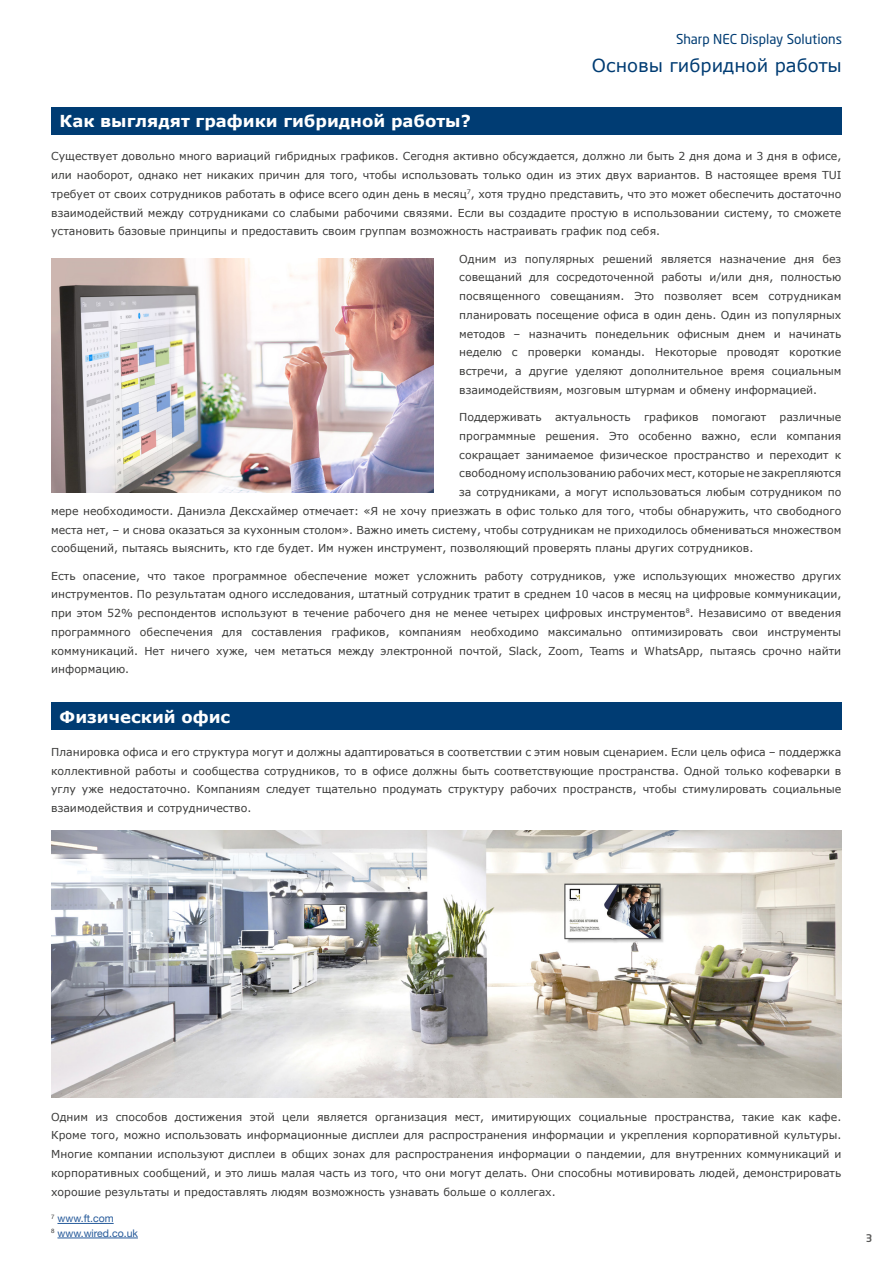
<style>
.page{position:relative;width:893px;height:1263px;background:#fff}
.page>*{position:absolute;margin:0;border:0;box-sizing:border-box;transform-origin:0 0}
.t1{font:18px "Verdana";color:#003c73}
.t2{font:700 16.5px "Verdana";color:#fff}
.t3{font:13.5px "Neo Sans Pro";color:#003c73}
.t4{font:10.95px/18.8px "Verdana";color:#3c3c3b;text-align:justify}
.t5{font:10.5px/14.5px "Helvetica Neue";color:#275b9b}
.t6{font:500 10.5px "Neo Sans Pro";color:#575756}
</style>
<div class="page">
<div style="left:51px;top:107px;width:790px;height:28px;background:#003c73"></div>
<img style="left:51px;top:259px;width:383px;height:234px">
<div style="left:51px;top:703px;width:790px;height:27px;background:#003c73"></div>
<img style="left:51px;top:830px;width:790px;height:267px">
<hr style="left:57px;top:1223px;width:57px;height:1px;background:#275b9b">
<hr style="left:57px;top:1238px;width:81px;height:1px;background:#275b9b">
<h2 class="t2" style="left:60px;top:110px;width:413px">Как выглядят графики гибридной работы?</h2>
<p class="t3" style="left:676px;top:31px;width:167px">Sharp NEC Display Solutions</p>
<h1 class="t1" style="left:592px;top:54px;width:251px">Основы гибридной работы</h1>
<p class="t4" style="left:51px;top:147px;width:792px">Существует довольно много вариаций гибридных графиков. Сегодня активно обсуждается, должно ли быть 2 дня дома и 3 дня в офисе, или наоборот, однако нет никаких причин для того, чтобы использовать только один из этих двух вариантов. В настоящее время TUI требует от своих сотрудников работать в офисе всего один день в месяц<sup>7</sup>, хотя трудно представить, что это может обеспечить достаточно взаимодействий между сотрудниками со слабыми рабочими связями. Если вы создадите простую в использовании систему, то сможете установить базовые принципы и предоставить своим группам возможность настраивать график под себя.</p>
<p class="t4" style="left:459px;top:249px;width:384px">Одним из популярных решений является назначение дня без совещаний для сосредоточенной работы и/или дня, полностью посвященного совещаниям. Это позволяет всем сотрудникам планировать посещение офиса в один день. Один из популярных методов – назначить понедельник офисным днем и начинать неделю с проверки команды. Некоторые проводят короткие встречи, а другие уделяют дополнительное время социальным взаимодействиям, мозговым штурмам и обмену информацией.</p>
<p class="t4" style="left:459px;top:408px;width:384px">Поддерживать актуальность графиков помогают различные</p>
<p class="t4" style="left:459px;top:427px;width:384px">программные решения. Это особенно важно, если компания</p>
<p class="t4" style="left:459px;top:445px;width:384px">сокращает занимаемое физическое пространство и переходит к</p>
<p class="t4" style="left:459px;top:464px;width:384px">свободному использованию рабочих мест, которые не закрепляются</p>
<p class="t4" style="left:459px;top:483px;width:384px">за сотрудниками, а могут использоваться любым сотрудником по</p>
<p class="t4" style="left:51px;top:502px;width:792px">мере необходимости. Даниэла Дексхаймер отмечает: «Я не хочу приезжать в офис только для того, чтобы обнаружить, что свободного</p>
<p class="t4" style="left:51px;top:520px;width:792px">места нет, – и снова оказаться за кухонным столом». Важно иметь систему, чтобы сотрудникам не приходилось обмениваться множеством</p>
<p class="t4" style="left:51px;top:539px;width:704px">сообщений, пытаясь выяснить, кто где будет. Им нужен инструмент, позволяющий проверять планы других сотрудников.</p>
<p class="t4" style="left:51px;top:566px;width:792px">Есть опасение, что такое программное обеспечение может усложнить работу сотрудников, уже использующих множество других инструментов. По результатам одного исследования, штатный сотрудник тратит в среднем 10 часов в месяц на цифровые коммуникации, при этом 52% респондентов используют в течение рабочего дня не менее четырех цифровых инструментов<sup>8</sup>. Независимо от введения программного обеспечения для составления графиков, компаниям необходимо максимально оптимизировать свои инструменты коммуникаций. Нет ничего хуже, чем метаться между электронной почтой, Slack, Zoom, Teams и WhatsApp, пытаясь срочно найти информацию.</p>
<h2 class="t2" style="left:60px;top:706px;width:172px">Физический офис</h2>
<p class="t4" style="left:51px;top:743px;width:792px">Планировка офиса и его структура могут и должны адаптироваться в соответствии с этим новым сценарием. Если цель офиса – поддержка коллективной работы и сообщества сотрудников, то в офисе должны быть соответствующие пространства. Одной только кофеварки в углу уже недостаточно. Компаниям следует тщательно продумать структуру рабочих пространств, чтобы стимулировать социальные взаимодействия и сотрудничество.</p>
<p class="t4" style="left:51px;top:1107px;width:792px">Одним из способов достижения этой цели является организация мест, имитирующих социальные пространства, такие как кафе.<br>Кроме того, можно использовать информационные дисплеи для распространения информации и укрепления корпоративной культуры.<br>Многие компании используют дисплеи в общих зонах для распространения информации о пандемии, для внутренних коммуникаций и корпоративных сообщений, и это лишь малая часть из того, что они могут делать. Они способны мотивировать людей, демонстрировать хорошие результаты и предоставлять людям возможность узнавать больше о коллегах.</p>
<p class="t5" style="left:51px;top:1212px;width:88px"><sup>7</sup> www.ft.com<br><sup>8</sup> www.wired.co.uk</p>
<p class="t6" style="left:866px;top:1231px;width:8px">3</p>
</div>
